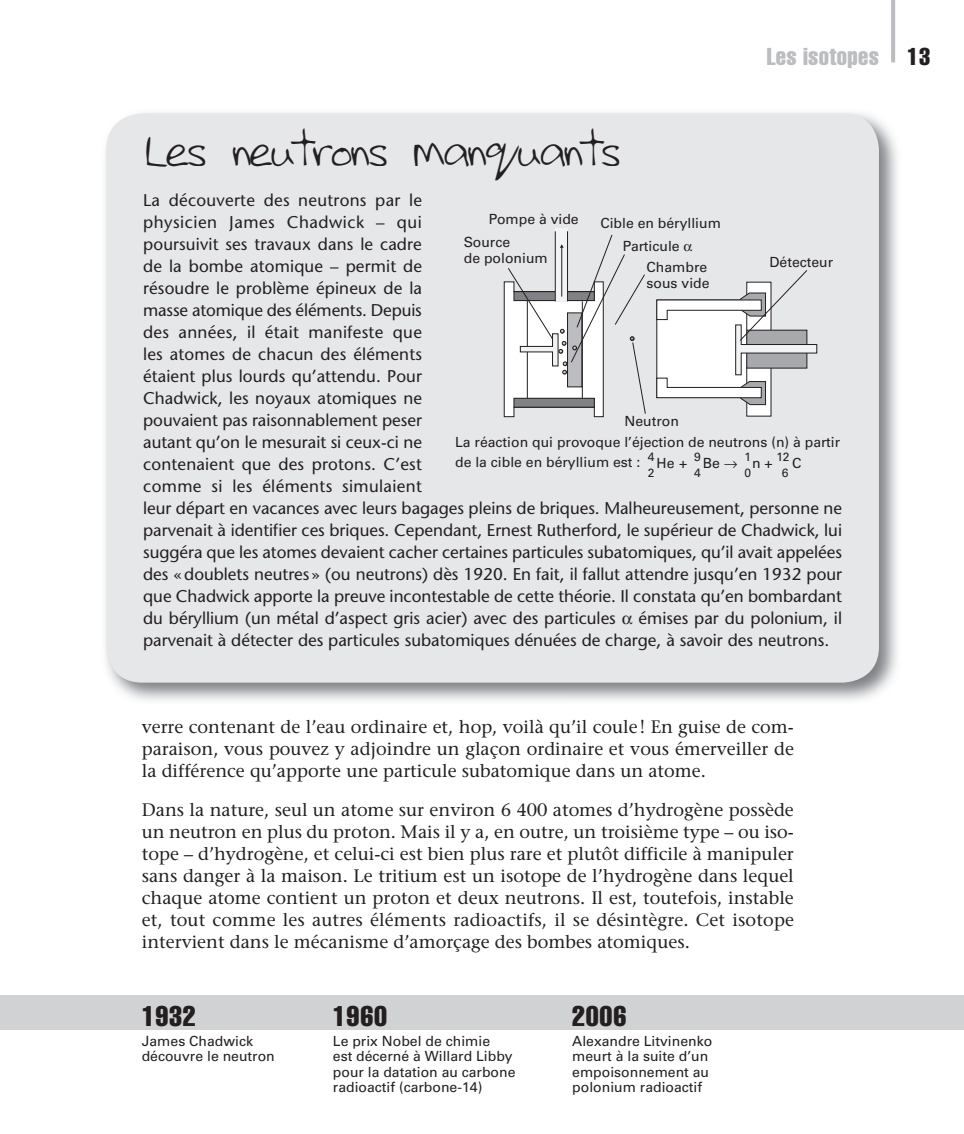
<style>
.page{position:relative;width:964px;height:1134px;background:#fff}
.page>*{position:absolute;margin:0;border:0;box-sizing:border-box;transform-origin:0 0}
.t1{font:48px "Gemmas Hand";letter-spacing:-.05em;color:#231f20}
.t2{font:extra-condensed 28px "Helvetica";letter-spacing:.025em;color:#231f20}
.t3{font:extra-condensed 24px "Helvetica";letter-spacing:.015em;color:#bcbdc0}
.t4{font:500 18px/22px "Stone Serif Std";color:#231f20;text-align:justify}
.t5{font:500 17px/22px "Stone Sans Std";color:#231f20}
.t6{font:14px/15.4px "Univers LT Std";color:#231f20}
.t7{font:12px "Univers LT Std";color:#231f20}
.s1{color:#231f20}
</style>
<div class="page">
<hr style="left:891px;top:0;width:4px;height:62px;background:#bcbdc0">
<div style="left:0;top:995px;width:964px;height:35px;background:#d1d2d4"></div>
<div style="left:106px;top:113px;width:773px;height:570px;background:#e6e7e9;border-radius:36px"></div>
<div style="left:555px;top:228px;width:12px;height:73px;background:#f2f3f4"></div>
<hr style="left:555px;top:231px;width:1px;height:70px;background:#231f20">
<hr style="left:567px;top:231px;width:1px;height:70px;background:#231f20">
<div style="left:747px;top:282px;width:24px;height:134px;background:#fff"></div>
<svg style="left:656px;top:270px;width:162px;height:136px"></svg>
<svg style="left:503px;top:234px;width:143px;height:184px"></svg>
<h3 class="t3" style="left:767px;top:41px;width:165px">Les isotopes <span class="s1">13</span></h3>
<h1 class="t1" style="left:143px;top:119px;width:478px">Les neutrons manquants</h1>
<p class="t5" style="left:143px;top:189px;width:700px">La découverte des neutrons par le<br>physicien James Chadwick – qui<br>poursuivit ses travaux dans le cadre<br>de la bombe atomique – permit de<br>résoudre le problème épineux de la<br>masse atomique des éléments. Depuis<br>des années, il était manifeste que<br>les atomes de chacun des éléments<br>étaient plus lourds qu’attendu. Pour<br>Chadwick, les noyaux atomiques ne<br>pouvaient pas raisonnablement peser<br>autant qu’on le mesurait si ceux-ci ne<br>contenaient que des protons. C’est<br>comme si les éléments simulaient<br>leur départ en vacances avec leurs bagages pleins de briques. Malheureusement, personne ne parvenait à identifier ces briques. Cependant, Ernest Rutherford, le supérieur de Chadwick, lui suggéra que les atomes devaient cacher certaines particules subatomiques, qu’il avait appelées des « doublets neutres » (ou neutrons) dès 1920. En fait, il fallut attendre jusqu’en 1932 pour que Chadwick apporte la preuve incontestable de cette théorie. Il constata qu’en bombardant du béryllium (un métal d’aspect gris acier) avec des particules</p>
<p class="t6" style="left:489px;top:212px;width:91px">Pompe à vide</p>
<p class="t6" style="left:623px;top:212px;width:100px;line-height:22.6px;text-indent:-23px">Cible en béryllium<br>Particule</p>
<p class="t6" style="left:646px;top:260px;width:65px">Chambre sous vide</p>
<p class="t6" style="left:464px;top:235px;width:85px">Source<br>de polonium</p>
<p class="t6" style="left:769px;top:254px;width:65px">Détecteur</p>
<p class="t6" style="left:624px;top:413px;width:56px">Neutron</p>
<p class="t6" style="left:455px;top:432px;width:387px;line-height:20px">La réaction qui provoque l’éjection de neutrons (n) à partir de la cible en béryllium est :</p>
<p class="t7" style="left:648px;top:466px;width:8px">2</p>
<p class="t7" style="left:694px;top:449px;width:8px">9</p>
<p class="t7" style="left:776px;top:449px;width:15px">12</p>
<p class="t7" style="left:648px;top:449px;width:8px">4</p>
<p class="t7" style="left:744px;top:449px;width:8px">1</p>
<p class="t6" style="left:656px;top:456px;width:118px">He + Be → n +</p>
<p class="t6" style="left:792px;top:456px;width:11px">C</p>
<p class="t7" style="left:744px;top:466px;width:8px">0</p>
<p class="t7" style="left:782px;top:466px;width:8px">6</p>
<p class="t7" style="left:694px;top:466px;width:8px">4</p>
<p class="t5" style="left:143px;top:607px;width:700px;text-indent:495px">émises par du polonium, il parvenait à détecter des particules subatomiques dénuées de charge, à savoir des neutrons.</p>
<p class="t4" style="left:142px;top:716px;width:653px">verre contenant de l’eau ordinaire et, hop, voilà qu’il coule ! En guise de com&shy;paraison, vous pouvez y adjoindre un glaçon ordinaire et vous émerveiller de la différence qu’apporte une particule subatomique dans un atome.</p>
<p class="t4" style="left:142px;top:799px;width:654px">Dans la nature, seul un atome sur environ 6 400 atomes d’hydrogène possède un neutron en plus du proton. Mais il y a, en outre, un troisième type – ou iso&shy;tope – d’hydrogène, et celui-ci est bien plus rare et plutôt difficile à manipuler sans danger à la maison. Le tritium est un isotope de l’hydrogène dans lequel chaque atome contient un proton et deux neutrons. Il est, toutefois, instable et, tout comme les autres éléments radioactifs, il se désintègre. Cet isotope intervient dans le mécanisme d’amorçage des bombes atomiques.</p>
<h2 class="t2" style="left:142px;top:998px;width:56px">1932</h2>
<p class="t6" style="left:142px;top:1033px;width:135px">James Chadwick découvre le neutron</p>
<h2 class="t2" style="left:333px;top:998px;width:56px">1960</h2>
<p class="t6" style="left:333px;top:1033px;width:184px">Le prix Nobel de chimie<br>est décerné à Willard Libby pour la datation au carbone radioactif (carbone-14)</p>
<h2 class="t2" style="left:572px;top:998px;width:56px">2006</h2>
<p class="t6" style="left:572px;top:1033px;width:142px">Alexandre Litvinenko meurt à la suite d’un empoisonnement au polonium radioactif</p>
</div>
